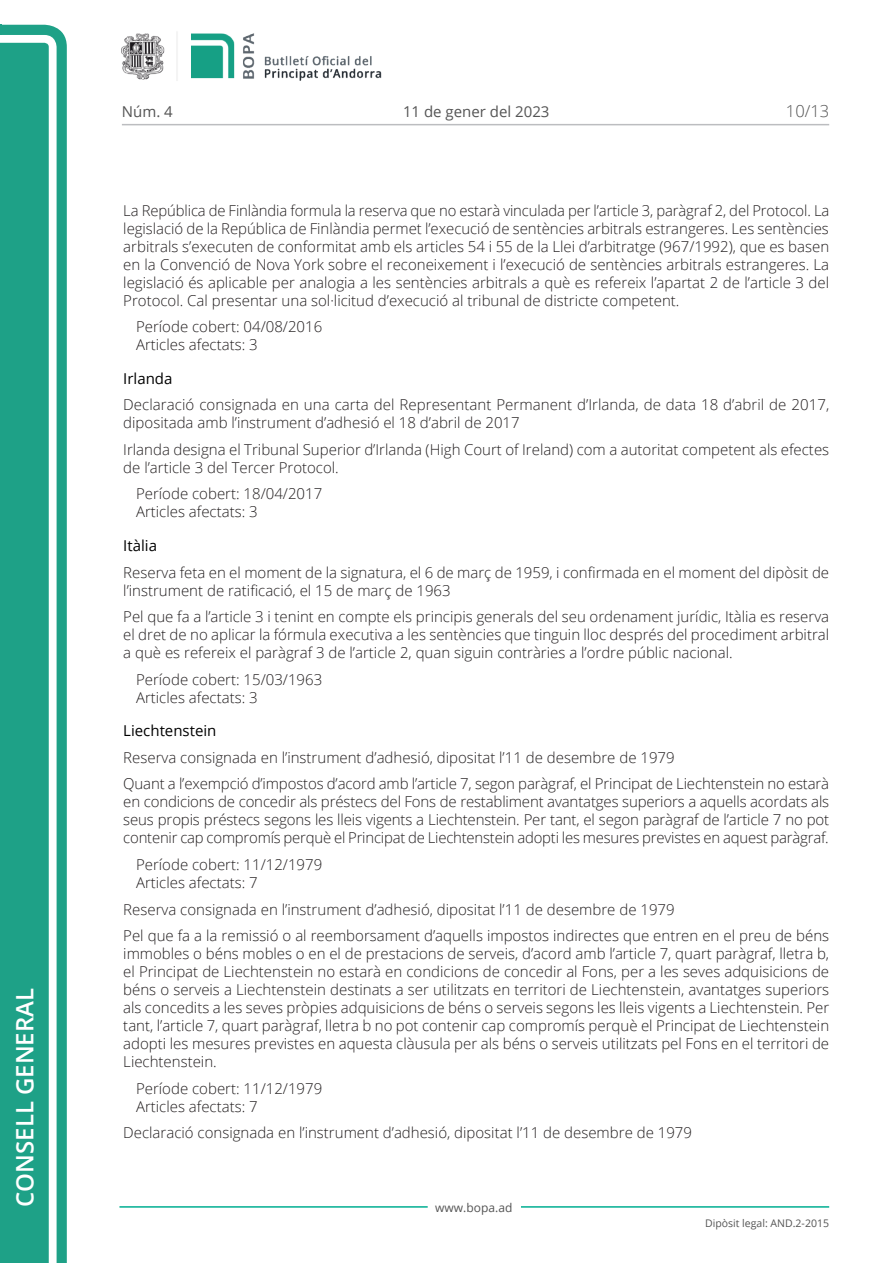
<style>
.page{position:relative;width:893px;height:1263px;background:#fff}
.page>*{position:absolute;margin:0;border:0;box-sizing:border-box;transform-origin:0 0}
.t1{font:600 24px "Open Sans";color:#fff}
.t2{font:300 16.5px "Open Sans";color:#545454}
.Body_text{font:300 15px/18px "Open Sans";color:#231f20;text-align:justify}
.Body_text_NOS{font:300 15px "Open Sans";color:#231f20}
.Body_text_i{font:300 15px "Open Sans";color:#231f20}
.Titol_7_plus{font:15px "Open Sans";color:#000}
.t3{font:15px "Open Sans";color:#545454}
.t4{font:12px "Open Sans";color:#545454}
.t5{font:10.5px "Open Sans";color:#545454}
</style>
<div class="page">
<svg style="left:0;top:25px;width:67px;height:1238px;fill:#1ea187"></svg>
<div style="left:0;top:43px;width:49px;height:1220px;background:#1ea187"></div>
<img style="left:122px;top:32px;width:260px;height:49px">
<hr style="left:119px;top:1206px;width:309px;height:2px;background:#00ae91">
<hr style="left:521px;top:1206px;width:308px;height:2px;background:#00ae91">
<hr style="left:122px;top:124px;width:707px;height:1px;background:#bcbdc0">
<h1 class="t1" style="left:8px;top:1207px;width:220px;rotate:-90deg">Consell General</h1>
<p class="t3" style="left:122px;top:102px;width:52px">Núm. 4</p>
<p class="t3" style="left:403px;top:102px;width:148px">11 de gener del 2023</p>
<p class="t2" style="left:786px;top:100px;width:45px">10/13</p>
<p class="Body_text" style="left:123px;top:201px;width:707px">La República de Finlàndia formula la reserva que no estarà vinculada per l’article 3, paràgraf 2, del Protocol. La legislació de la República de Finlàndia permet l’execució de sentències arbitrals estrangeres. Les sentències arbitrals s’executen de conformitat amb els articles 54 i 55 de la Llei d’arbitratge (967/1992), que es basen en la Convenció de Nova York sobre el reconeixement i l’execució de sentències arbitrals estrangeres. La legislació és aplicable per analogia a les sentències arbitrals a què es refereix l’apartat 2 de l’article 3 del Protocol. Cal presentar una sol·licitud d’execució al tribunal de districte competent.</p>
<p class="Body_text_NOS" style="left:136px;top:316px;width:188px">Període cobert: 04/08/2016</p>
<p class="Body_text_i" style="left:136px;top:334px;width:123px">Articles afectats: 3</p>
<p class="Titol_7_plus" style="left:123px;top:368px;width:51px">Irlanda</p>
<p class="Body_text" style="left:123px;top:395px;width:707px">Declaració consignada en una carta del Representant Permanent d’Irlanda, de data 18 d’abril de 2017, dipositada amb l’instrument d’adhesió el 18 d’abril de 2017</p>
<p class="Body_text" style="left:123px;top:440px;width:707px">Irlanda designa el Tribunal Superior d’Irlanda (High Court of Ireland) com a autoritat competent als efectes de l’article 3 del Tercer Protocol.</p>
<p class="Body_text_NOS" style="left:136px;top:484px;width:188px">Període cobert: 18/04/2017</p>
<p class="Body_text_i" style="left:136px;top:502px;width:123px">Articles afectats: 3</p>
<p class="Titol_7_plus" style="left:123px;top:535px;width:35px">Itàlia</p>
<p class="Body_text" style="left:123px;top:563px;width:707px">Reserva feta en el moment de la signatura, el 6 de març de 1959, i confirmada en el moment del dipòsit de l’instrument de ratificació, el 15 de març de 1963</p>
<p class="Body_text" style="left:123px;top:607px;width:707px">Pel que fa a l’article 3 i tenint en compte els principis generals del seu ordenament jurídic, Itàlia es reserva el dret de no aplicar la fórmula executiva a les sentències que tinguin lloc després del procediment arbitral a què es refereix el paràgraf 3 de l’article 2, quan siguin contràries a l’ordre públic nacional.</p>
<p class="Body_text_NOS" style="left:136px;top:669px;width:188px">Període cobert: 15/03/1963</p>
<p class="Body_text_i" style="left:136px;top:687px;width:123px">Articles afectats: 3</p>
<p class="Titol_7_plus" style="left:123px;top:721px;width:95px">Liechtenstein</p>
<p class="Body_text" style="left:123px;top:748px;width:553px">Reserva consignada en l’instrument d’adhesió, dipositat l’11 de desembre de 1979</p>
<p class="Body_text" style="left:123px;top:775px;width:707px">Quant a l’exempció d’impostos d’acord amb l’article 7, segon paràgraf, el Principat de Liechtenstein no estarà en condicions de concedir als préstecs del Fons de restabliment avantatges superiors a aquells acordats als seus propis préstecs segons les lleis vigents a Liechtenstein. Per tant, el segon paràgraf de l’article 7 no pot contenir cap compromís perquè el Principat de Liechtenstein adopti les mesures previstes en aquest paràgraf.</p>
<p class="Body_text_NOS" style="left:136px;top:854px;width:188px">Període cobert: 11/12/1979</p>
<p class="Body_text_i" style="left:136px;top:872px;width:123px">Articles afectats: 7</p>
<p class="Body_text" style="left:123px;top:900px;width:553px">Reserva consignada en l’instrument d’adhesió, dipositat l’11 de desembre de 1979</p>
<p class="Body_text" style="left:123px;top:926px;width:707px">Pel que fa a la remissió o al reemborsament d’aquells impostos indirectes que entren en el preu de béns immobles o béns mobles o en el de prestacions de serveis, d’acord amb l’article 7, quart paràgraf, lletra b, el Principat de Liechtenstein no estarà en condicions de concedir al Fons, per a les seves adquisicions de béns o serveis a Liechtenstein destinats a ser utilitzats en territori de Liechtenstein, avantatges superiors als concedits a les seves pròpies adquisicions de béns o serveis segons les lleis vigents a Liechtenstein. Per tant, l’article 7, quart paràgraf, lletra b no pot contenir cap compromís perquè el Principat de Liechtenstein adopti les mesures previstes en aquesta clàusula per als béns o serveis utilitzats pel Fons en el territori de Liechtenstein.</p>
<p class="Body_text_NOS" style="left:136px;top:1078px;width:188px">Període cobert: 11/12/1979</p>
<p class="Body_text_i" style="left:136px;top:1096px;width:123px">Articles afectats: 7</p>
<p class="Body_text" style="left:123px;top:1123px;width:570px">Declaració consignada en l’instrument d’adhesió, dipositat l’11 de desembre de 1979</p>
<p class="t4" style="left:435px;top:1199px;width:79px">www.bopa.ad</p>
<p class="t5" style="left:705px;top:1216px;width:125px">Dipòsit legal: AND.2-2015</p>
</div>
